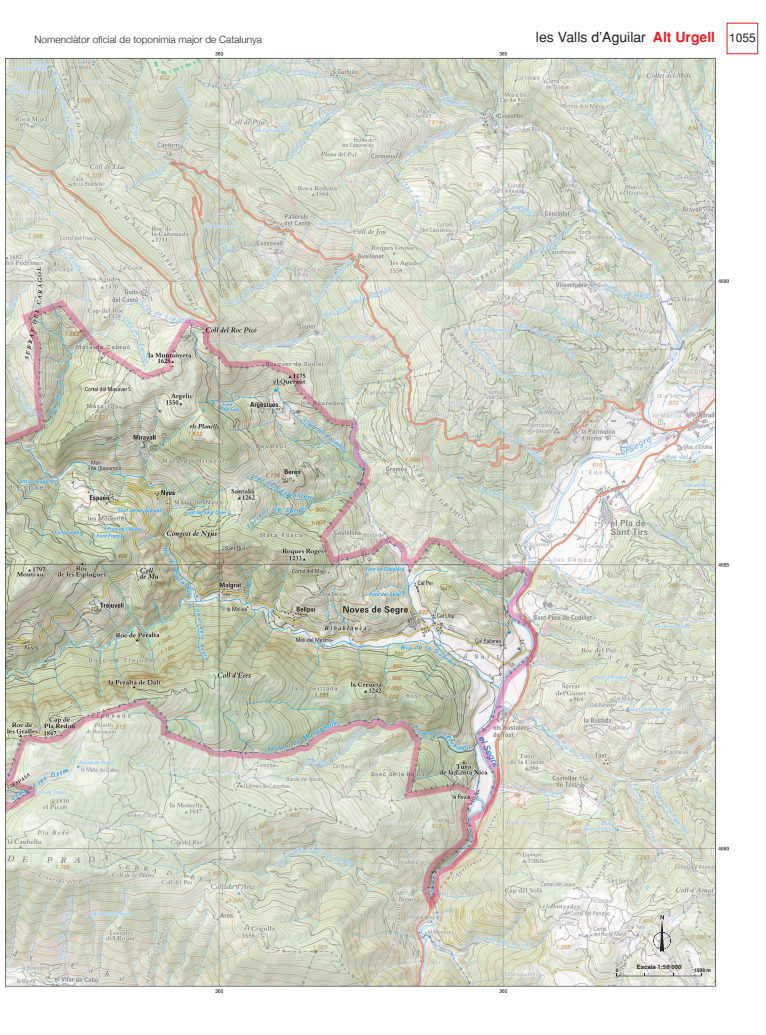
<style>
.page{position:relative;width:766px;height:1035px;background:#fff}
.page>*{position:absolute;margin:0;border:0;box-sizing:border-box;transform-origin:0 0}
.t1{font:14px "Helvetica";color:#231f20}
.t2{font:300 10px "Helvetica Neue";color:#231f20}
.t3{font:700 6px "Helvetica";color:#231f20}
.t4{font:700 5px "Helvetica";color:#231f20}
.s1{font-weight:700;color:#ee1d23}
.s2{font-size:12px}
</style>
<div class="page">
<img style="left:6px;top:52px;width:722px;height:940px">
<hr style="left:616px;top:975px;width:85px;height:1px;background:#231f20">
<svg style="left:651px;top:915px;width:22px;height:37px"></svg>
<p class="t2" style="left:35px;top:33px;width:229px">Nomenclàtor oficial de toponímia major de Catalunya</p>
<h1 class="t1" style="left:536px;top:32px;width:221px">les Valls d’Aguilar <span class="s1">Alt Urgell</span> <span class="s2">1055</span></h1>
<p class="t3" style="left:636px;top:964px;width:46px">Escala 1:50 000</p>
<p class="t4" style="left:615px;top:968px;width:4px">0</p>
<p class="t4" style="left:693px;top:968px;width:18px">1500 m</p>
</div>
